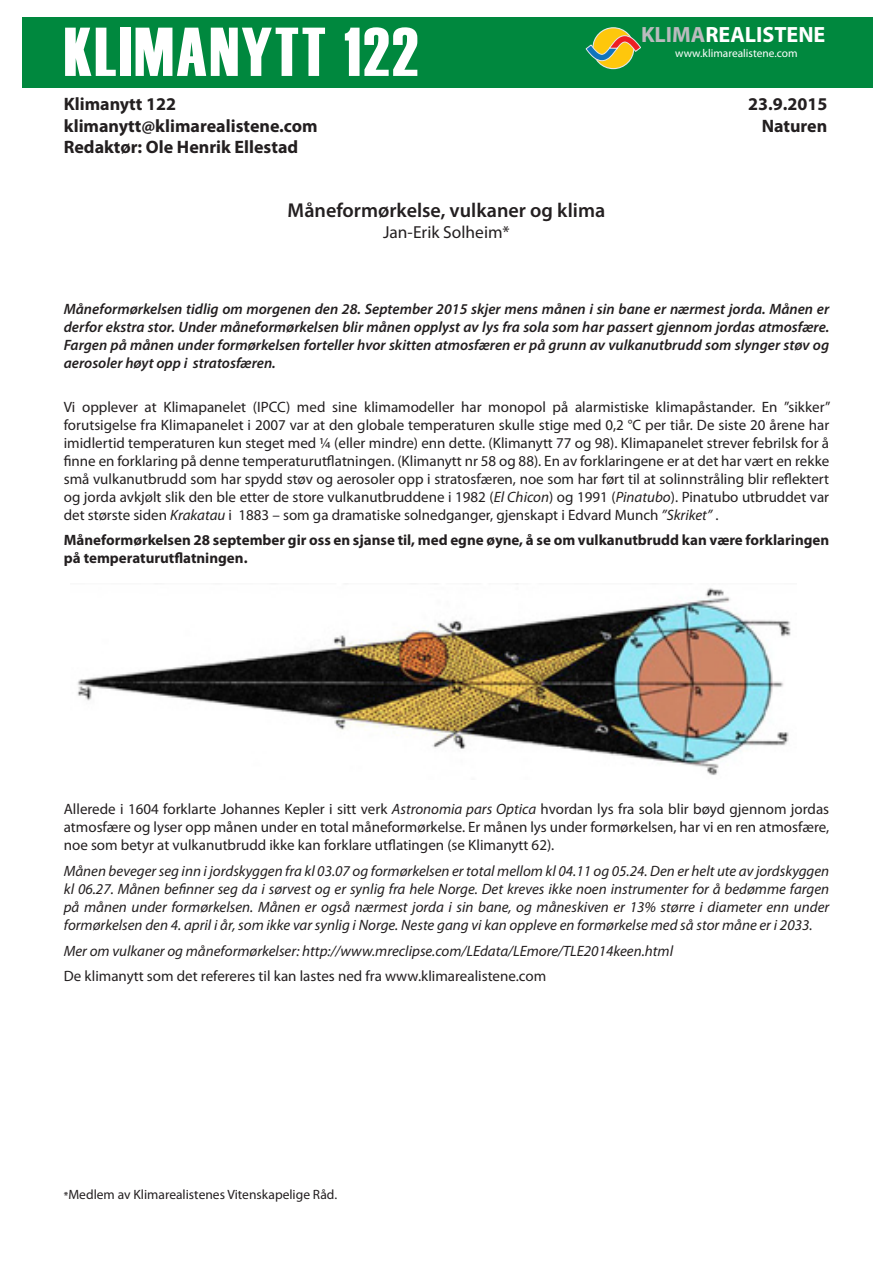
<style>
.page{position:relative;width:893px;height:1263px;background:#fff}
.page>*{position:absolute;margin:0;border:0;box-sizing:border-box;transform-origin:0 0}
.t1{font:69px "Haettenschweiler";letter-spacing:.04em;color:#fff}
.t2{font:700 22.05px "Myriad Pro";color:#fff}
.Brødtekst{font:600 20.1px "Myriad Pro";color:#231f20}
.t3{font:700 18px "Myriad Pro";color:#231f20}
.t4{font:17.4px "Myriad Pro";color:#231f20}
.Brødtekst-2{font:15px/18px "Myriad Pro";color:#231f20;text-align:justify}
.Brødtekst-3{font:italic 15px/18px "Myriad Pro";color:#231f20;text-align:justify}
.Brødtekst-4{font:italic 600 15px/18px "Myriad Pro";color:#231f20;text-align:justify}
.Brødtekst-5{font:700 15px/18px "Myriad Pro";color:#231f20}
.t5{font:13.5px "Myriad Pro";color:#231f20}
.t6{font:11.4px "Myriad Pro";color:#fff}
.s1{color:#babbbe}
.s2{font-style:italic}
.s3{font-weight:600;font-size:10.5px}
</style>
<div class="page">
<div style="left:22px;top:17px;width:851px;height:70px;background:#00883e"></div>
<div style="left:593px;top:28px;width:41px;height:41px;background:#fec70c;border-radius:50%"></div>
<div style="left:592px;top:27px;width:42px;height:42px;border:1px solid #e6e7e9;border-radius:50%"></div>
<svg style="left:586px;top:35px;width:55px;height:35px"></svg>
<img style="left:77px;top:588px;width:714px;height:187px">
<p class="t2" style="left:641px;top:20px;width:186px"><span class="s1">KLIMA</span>REALISTENE</p>
<p class="t6" style="left:675px;top:46px;width:124px">www.klimarealistene.com</p>
<p class="t1" style="left:64px;top:12px;width:356px">KLIMANYTT 122</p>
<p class="t3" style="left:64px;top:92px;width:114px">Klimanytt 122</p>
<p class="t3" style="left:748px;top:92px;width:81px">23.9.2015</p>
<p class="t3" style="left:64px;top:114px;width:255px">klimanytt@klimarealistene.com</p>
<p class="t3" style="left:762px;top:114px;width:67px">Naturen</p>
<p class="t3" style="left:64px;top:136px;width:236px">Redaktør: Ole Henrik Ellestad</p>
<p class="Brødtekst" style="left:288px;top:198px;width:319px">Måneformørkelse, vulkaner og klima</p>
<p class="t4" style="left:383px;top:221px;width:128px">Jan-Erik Solheim*</p>
<p class="Brødtekst-4" style="left:64px;top:300px;width:767px">Måneformørkelsen tidlig om morgenen den 28. September 2015 skjer mens månen i sin bane er nærmest jorda. Månen er derfor ekstra stor. Under måneformørkelsen blir månen opplyst av lys fra sola som har passert gjennom jordas atmosfære.<br>Fargen på månen under formørkelsen forteller hvor skitten atmosfæren er på grunn av vulkanutbrudd som slynger støv og aerosoler høyt opp i stratosfæren.</p>
<p class="Brødtekst-2" style="left:64px;top:397px;width:768px">Vi opplever at Klimapanelet (IPCC) med sine klimamodeller har monopol på alarmistiske klimapåstander. En ”sikker” forutsigelse fra Klimapanelet i 2007 var at den globale temperaturen skulle stige med 0,2 °C per tiår. De siste 20 årene har imidlertid temperaturen kun steget med ¼ (eller mindre) enn dette. (Klimanytt 77 og 98). Klimapanelet strever febrilsk for å finne en forklaring på denne temperaturutflatningen. (Klimanytt nr 58 og 88). En av forklaringene er at det har vært en rekke små vulkanutbrudd som har spydd støv og aerosoler opp i stratosfæren, noe som har ført til at solinnstråling blir reflektert og jorda avkjølt slik den ble etter de store vulkanutbruddene i 1982 (<span class="s2">El Chicon</span>) og 1991 (<span class="s2">Pinatubo</span>). Pinatubo utbruddet var det største siden <span class="s2">Krakatau</span> i 1883 – som ga dramatiske solnedganger, gjenskapt i Edvard Munch <span class="s2">”Skriket”</span> .</p>
<p class="Brødtekst-5" style="left:64px;top:531px;width:767px">Måneformørkelsen 28 september gir oss en sjanse til, med egne øyne, å se om vulkanutbrudd kan være forklaringen på temperaturutflatningen.</p>
<p class="Brødtekst-2" style="left:64px;top:800px;width:767px">Allerede i 1604 forklarte Johannes Kepler i sitt verk <span class="s2">Astronomia pars Optica</span> hvordan lys fra sola blir bøyd gjennom jordas atmosfære og lyser opp månen under en total måneformørkelse. Er månen lys under formørkelsen, har vi en ren atmosfære, noe som betyr at vulkanutbrudd ikke kan forklare utflatingen (se Klimanytt 62).</p>
<p class="Brødtekst-3" style="left:64px;top:862px;width:767px">Månen beveger seg inn i jordskyggen fra kl 03.07 og formørkelsen er total mellom kl 04.11 og 05.24. Den er helt ute av jordskyggen kl 06.27. Månen befinner seg da i sørvest og er synlig fra hele Norge. Det kreves ikke noen instrumenter for å bedømme fargen på månen under formørkelsen. Månen er også nærmest jorda i sin bane, og måneskiven er 13% større i diameter enn under formørkelsen den 4. april i år, som ikke var synlig i Norge. Neste gang vi kan oppleve en formørkelse med så stor måne er i 2033.</p>
<p class="Brødtekst-3" style="left:64px;top:941px;width:611px">Mer om vulkaner og måneformørkelser: http://www.mreclipse.com/LEdata/LEmore/TLE2014keen.html</p>
<p class="Brødtekst-2" style="left:64px;top:967px;width:484px">De klimanytt som det refereres til kan lastes ned fra www.klimarealistene.com</p>
<p class="t5" style="left:64px;top:1186px;width:275px"><span class="s3">*</span>Medlem av Klimarealistenes Vitenskapelige Råd.</p>
</div>
